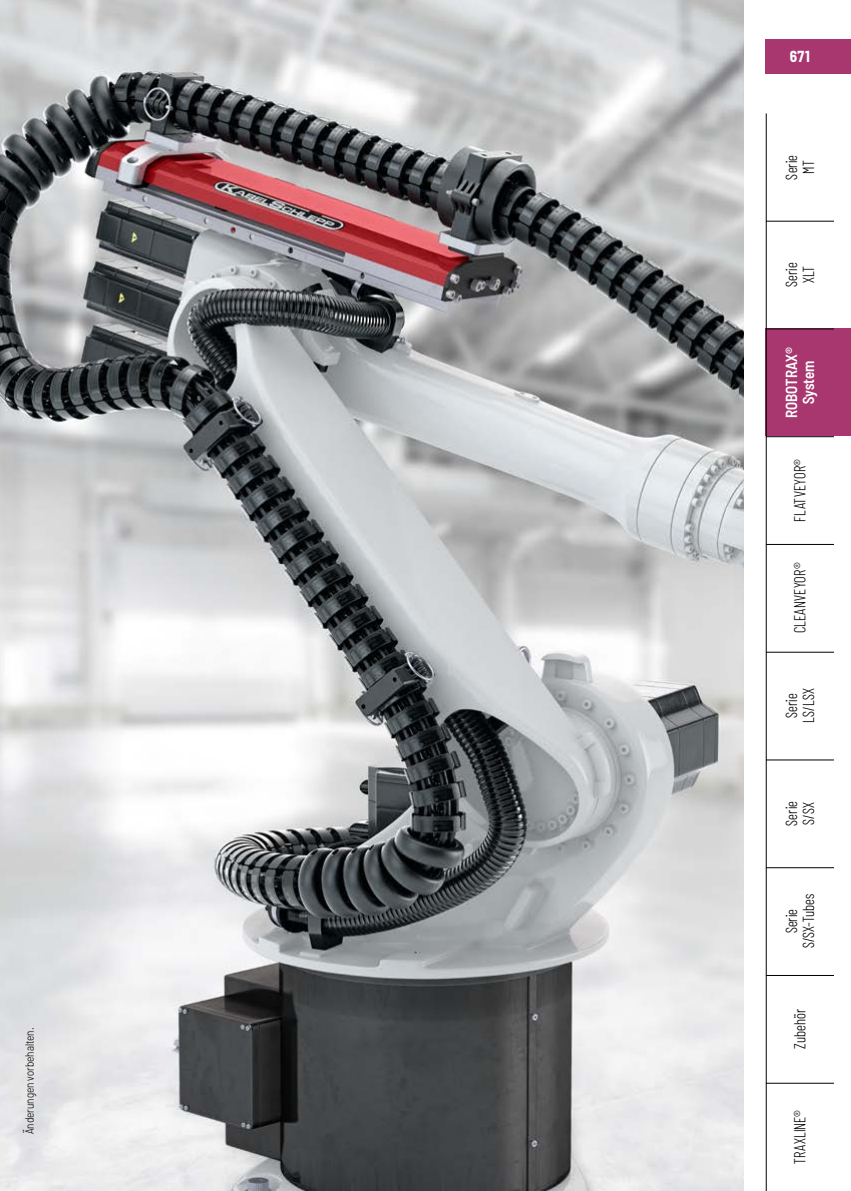
<style>
.page{position:relative;width:851px;height:1191px;background:#fff}
.page>*{position:absolute;margin:0;border:0;box-sizing:border-box;transform-origin:0 0}
.t1{font:300 16px/17px "Barlow Condensed";letter-spacing:.015em;color:#000;text-align:center;scale:.95 1}
.t2{font:600 semi-condensed 16px/17px "Barlow";letter-spacing:-.005em;color:#fff;text-align:center;scale:.95 1}
.t3{font:700 semi-condensed 16px "Barlow";color:#fff;scale:.95 1}
.t4{font:300 semi-condensed 12px "Barlow";color:#000;scale:.95 1}
</style>
<div class="page">
<div style="left:765px;top:328px;width:85px;height:108px;background:#a83770"></div>
<img style="left:0;top:0;width:743px;height:1191px">
<div style="left:765px;top:40px;width:85px;height:34px;background:#a83770"></div>
<hr style="left:765px;top:328px;width:68px;height:1px;background:#000">
<hr style="left:765px;top:436px;width:68px;height:1px;background:#000">
<hr style="left:765px;top:544px;width:68px;height:1px;background:#000">
<hr style="left:765px;top:652px;width:68px;height:1px;background:#000">
<hr style="left:765px;top:759px;width:68px;height:1px;background:#000">
<hr style="left:765px;top:867px;width:68px;height:1px;background:#000">
<hr style="left:765px;top:975px;width:68px;height:1px;background:#000">
<hr style="left:765px;top:1082px;width:68px;height:1px;background:#000">
<hr style="left:765px;top:221px;width:68px;height:1px;background:#000">
<hr style="left:765px;top:113px;width:1px;height:1078px;background:#000">
<p class="t4" style="left:21px;top:1134px;width:114px;rotate:-90deg">Änderungen vorbehalten.</p>
<p class="t3" style="left:789px;top:45px;width:23px">671</p>
<p class="t1" style="left:781px;top:179px;width:27px;rotate:-90deg">Serie<br>MT</p>
<p class="t1" style="left:781px;top:287px;width:27px;text-align:left;rotate:-90deg">Serie<br>XLT</p>
<p class="t2" style="left:781px;top:417px;width:75px;rotate:-90deg">ROBOTRAX®<br>System</p>
<p class="t1" style="left:790px;top:521px;width:68px;rotate:-90deg">FLATVEYOR®</p>
<p class="t1" style="left:790px;top:633px;width:76px;rotate:-90deg">CLEANVEYOR®</p>
<p class="t1" style="left:781px;top:723px;width:38px;rotate:-90deg">Serie<br>LS/LSX</p>
<p class="t1" style="left:781px;top:825px;width:27px;text-align:left;rotate:-90deg">Serie<br>S/SX</p>
<p class="t1" style="left:781px;top:948px;width:59px;rotate:-90deg">Serie<br>S/SX-Tubes</p>
<p class="t1" style="left:790px;top:1048px;width:43px;rotate:-90deg">Zubehör</p>
<p class="t1" style="left:790px;top:1163px;width:58px;rotate:-90deg">TRAXLINE®</p>
</div>
